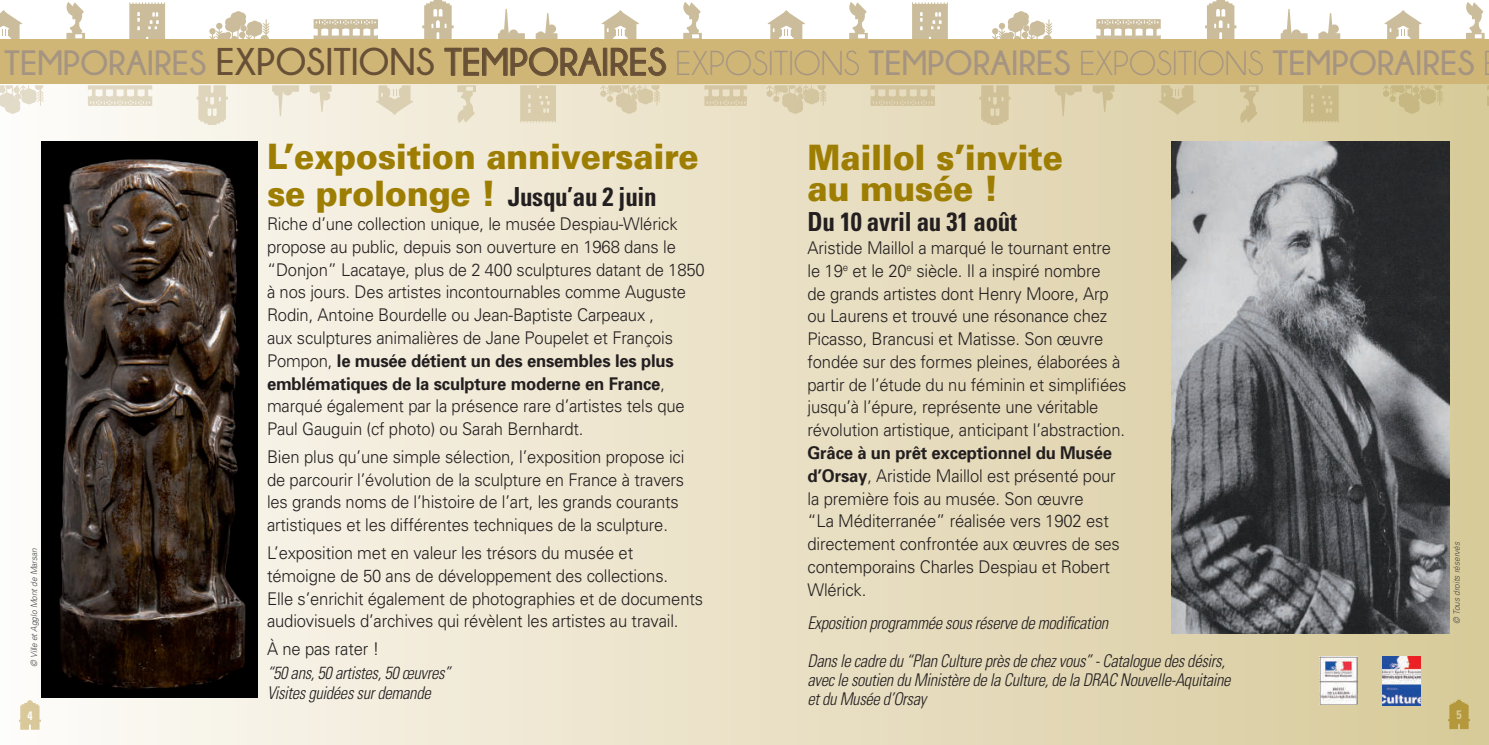
<style>
.page{position:relative;width:1489px;height:745px;background:#fff}
.page>*{position:absolute;margin:0;border:0;box-sizing:border-box;transform-origin:0 0}
.t1{font:700 35px "Champagne&Limousines";color:#a59482}
.t2{font:900 35px/31.5px "Univers";letter-spacing:-.01em;color:#9d7e02;scale:.95 1}
.t3{font:700 condensed 26.25px "Univers";letter-spacing:-.01em;color:#231f20;scale:.95 1}
.t4{font:300 17.5px/22.8px "Univers";letter-spacing:-.01em;color:#231f20;scale:.95 1}
.t5{font:italic 300 condensed 17.5px/19.2px "Univers";letter-spacing:-.02em;color:#231f20;scale:.95 1}
.t6{font:700 condensed 12.25px "Univers";color:#fff;scale:.95 1}
.t7{font:italic 300 8.75px "Univers";color:#484a4b;scale:.95 1}
.s1{font-size:38.5px;color:#675036}
.s2{font-weight:400}
.s3{font-weight:900;font-stretch:normal;font-size:35px;color:#9d7e02}
.s4{font-weight:700}
</style>
<div class="page">
<div style="left:0;top:79px;width:1488px;height:665px;background:linear-gradient(to right,#fbf9f5,#d7c99a)"></div>
<svg style="left:129px;top:2px;width:36px;height:37px"></svg>
<svg style="left:66px;top:2px;width:19px;height:37px"></svg>
<svg style="left:209px;top:11px;width:60px;height:28px"></svg>
<svg style="left:422px;top:0;width:31px;height:39px"></svg>
<svg style="left:0;top:10px;width:22px;height:29px"></svg>
<svg style="left:313px;top:19px;width:65px;height:20px"></svg>
<svg style="left:535px;top:13px;width:22px;height:26px"></svg>
<svg style="left:498px;top:9px;width:27px;height:30px"></svg>
<svg style="left:683px;top:2px;width:18px;height:37px"></svg>
<svg style="left:601px;top:10px;width:38px;height:29px"></svg>
<svg style="left:912px;top:2px;width:35px;height:37px"></svg>
<svg style="left:849px;top:2px;width:18px;height:37px"></svg>
<svg style="left:992px;top:11px;width:60px;height:28px"></svg>
<svg style="left:1205px;top:0;width:31px;height:39px"></svg>
<svg style="left:767px;top:10px;width:38px;height:29px"></svg>
<svg style="left:1096px;top:19px;width:64px;height:20px"></svg>
<svg style="left:1318px;top:13px;width:22px;height:26px"></svg>
<svg style="left:1280px;top:9px;width:27px;height:30px"></svg>
<svg style="left:1466px;top:2px;width:18px;height:37px"></svg>
<svg style="left:1384px;top:10px;width:37px;height:29px"></svg>
<img style="left:42px;top:141px;width:215px;height:556px">
<img style="left:1171px;top:141px;width:278px;height:491px">
<svg style="left:1302px;top:85px;width:36px;height:38px"></svg>
<svg style="left:1239px;top:85px;width:19px;height:38px"></svg>
<svg style="left:766px;top:85px;width:60px;height:29px;background:#ded1b1"></svg>
<svg style="left:979px;top:85px;width:31px;height:39px"></svg>
<svg style="left:1158px;top:85px;width:37px;height:30px"></svg>
<svg style="left:870px;top:85px;width:65px;height:21px"></svg>
<svg style="left:1092px;top:85px;width:22px;height:27px"></svg>
<svg style="left:1054px;top:85px;width:27px;height:31px"></svg>
<svg style="left:1382px;top:85px;width:60px;height:29px;background:#cfc18f"></svg>
<svg style="left:1486px;top:85px;width:2px;height:21px"></svg>
<svg style="left:520px;top:85px;width:36px;height:38px"></svg>
<svg style="left:457px;top:85px;width:19px;height:38px"></svg>
<svg style="left:0;top:85px;width:44px;height:29px"></svg>
<svg style="left:196px;top:85px;width:32px;height:39px"></svg>
<svg style="left:376px;top:85px;width:37px;height:30px"></svg>
<svg style="left:88px;top:85px;width:64px;height:21px"></svg>
<svg style="left:310px;top:85px;width:22px;height:27px"></svg>
<svg style="left:272px;top:85px;width:27px;height:31px"></svg>
<svg style="left:600px;top:85px;width:60px;height:29px;background:#e1d6b9"></svg>
<svg style="left:704px;top:85px;width:42px;height:21px"></svg>
<div style="left:0;top:39px;width:1488px;height:45px;background:#cfb677"></div>
<svg style="left:444px;top:47px;width:158px;height:29px"></svg>
<div style="left:603px;top:48px;width:4px;height:28px;border:1px solid #675036"></div>
<svg style="left:610px;top:47px;width:56px;height:29px"></svg>
<img style="left:1382px;top:656px;width:37px;height:48px">
<img style="left:1319px;top:656px;width:38px;height:48px">
<h1 class="t1" style="left:4px;top:44px;width:1471px">TEMPORAIRES <span class="s1">EXPOSITIONS TEMPORAIRES</span> <span class="s2">EXPOSITIONS</span> TEMPORAIRES <span class="s2">EXPOSITIONS</span> TEMPORAIRES</h1>
<h1 class="t2" style="left:267px;top:140px;width:456px">L’exposition anniversaire</h1>
<h2 class="t3" style="left:267px;top:180px;width:412px"><span class="s3">se prolonge !</span> Jusqu’au 2 juin</h2>
<h1 class="t2" style="left:807px;top:141px;width:270px">Maillol s’invite au musée !</h1>
<h2 class="t3" style="left:807px;top:205px;width:222px">Du 10 avril au 31 août</h2>
<p class="t4" style="left:807px;top:236px;width:337px">Aristide Maillol a marqué le tournant entre le 19<sup>e</sup> et le 20<sup>e</sup> siècle. Il a inspiré nombre<br>de grands artistes dont Henry Moore, Arp ou Laurens et trouvé une résonance chez Picasso, Brancusi et Matisse. Son œuvre fondée sur des formes pleines, élaborées à partir de l’étude du nu féminin et simplifiées jusqu’à l’épure, représente une véritable révolution artistique, anticipant l’abstraction.</p>
<p class="t4" style="left:807px;top:441px;width:330px"><span class="s4">Grâce à un prêt exceptionnel du Musée d’Orsay</span>, Aristide Maillol est présenté pour la première fois au musée. Son œuvre<br>“La Méditerranée” réalisée vers 1902 est directement confrontée aux œuvres de ses contemporains Charles Despiau et Robert Wlérick.</p>
<p class="t4" style="left:267px;top:212px;width:462px">Riche d’une collection unique, le musée Despiau-Wlérick propose au public, depuis son ouverture en 1968 dans le “Donjon” Lacataye, plus de 2 400 sculptures datant de 1850 à nos jours. Des artistes incontournables comme Auguste Rodin, Antoine Bourdelle ou Jean-Baptiste Carpeaux ,<br>aux sculptures animalières de Jane Poupelet et François Pompon, <span class="s4">le musée détient un des ensembles les plus emblématiques de la sculpture moderne en France</span>, marqué également par la présence rare d’artistes tels que Paul Gauguin (cf photo) ou Sarah Bernhardt.</p>
<p class="t4" style="left:267px;top:445px;width:441px">Bien plus qu’une simple sélection, l’exposition propose ici de parcourir l’évolution de la sculpture en France à travers les grands noms de l’histoire de l’art, les grands courants artistiques et les différentes techniques de la sculpture.</p>
<p class="t4" style="left:267px;top:541px;width:460px">L’exposition met en valeur les trésors du musée et témoigne de 50 ans de développement des collections.<br>Elle s’enrichit également de photographies et de documents audiovisuels d’archives qui révèlent les artistes au travail.</p>
<p class="t4" style="left:267px;top:637px;width:119px">À ne pas rater !</p>
<p class="t5" style="left:267px;top:662px;width:195px">“50 ans, 50 artistes, 50 œuvres”<br>Visites guidées sur demande</p>
<p class="t7" style="left:29px;top:666px;width:126px;rotate:-90deg">© Ville et Agglo Mont de Marsan</p>
<p class="t7" style="left:1451px;top:623px;width:88px;rotate:-90deg">© Tous droits réservés</p>
<p class="t5" style="left:807px;top:604px;width:441px;line-height:37.1px">Exposition programmée sous réserve de modification<br>Dans le cadre du “Plan Culture près de chez vous” - Catalogue des désirs,</p>
<p class="t5" style="left:807px;top:669px;width:447px">avec le soutien du Ministère de la Culture, de la DRAC Nouvelle-Aquitaine et du Musée d’Orsay</p>
<p class="t6" style="left:27px;top:707px;width:7px">4</p>
<p class="t6" style="left:1456px;top:706px;width:7px">5</p>
</div>
